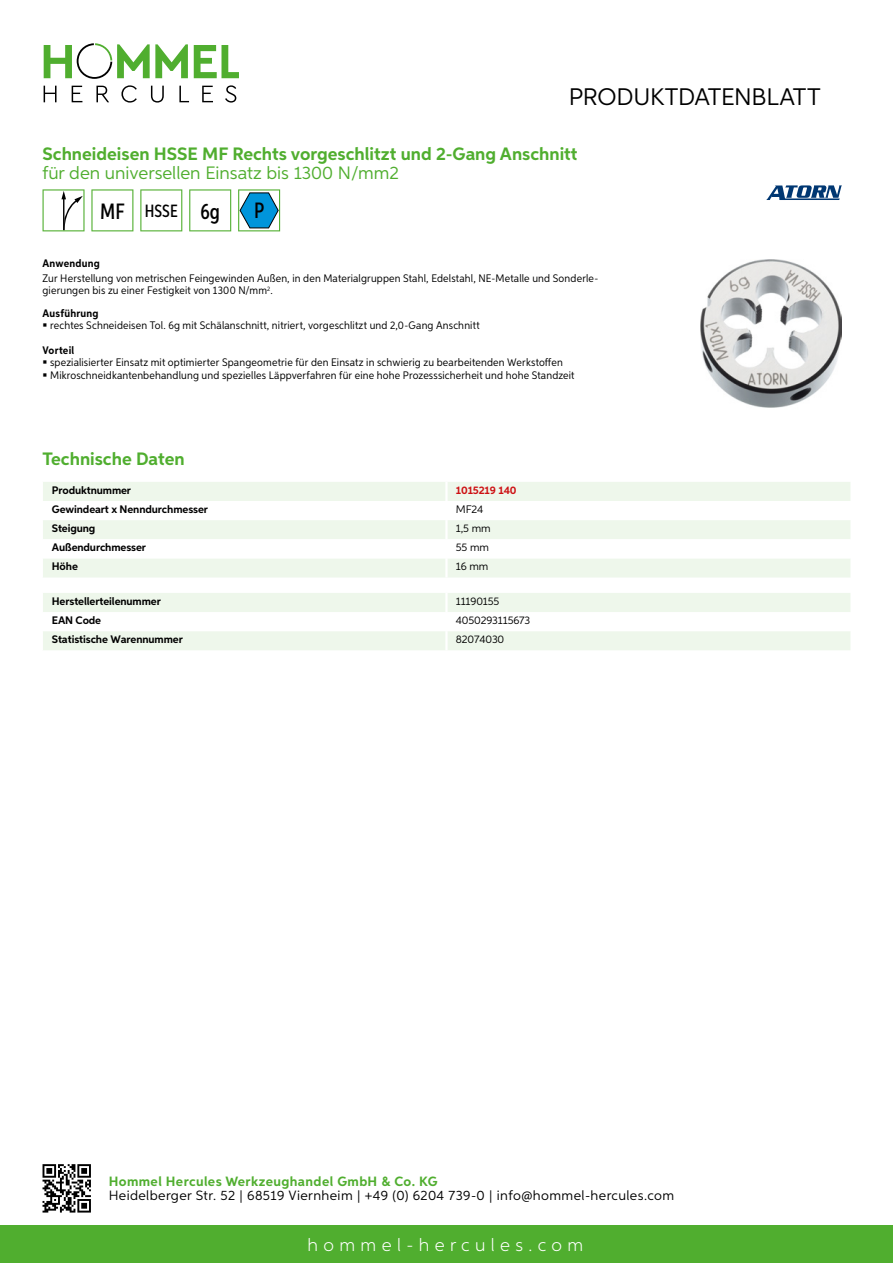
<style>
.page{position:relative;width:893px;height:1263px;background:#fff}
.page>*{position:absolute;margin:0;border:0;box-sizing:border-box;transform-origin:0 0}
.t1{font:24px "Aspira";letter-spacing:-.01em;color:#000}
.t2{font:500 22.2px "Aspira XX Nar";color:#000}
.t3{font:700 18px "Aspira";color:#50ae2f}
.t4{font:18px "Aspira";color:#50ae2f}
.t5{font:300 18px "Aspira";letter-spacing:.3em;color:#fff}
.t6{font:13.5px "Aspira";letter-spacing:.03em;color:#000}
.t7{font:700 13.5px "Aspira";letter-spacing:.03em;color:#50ae2f}
.t8{font:10.95px/12px "Aspira Nar";letter-spacing:.015em;color:#000}
.t9{font:700 10.95px "Aspira";letter-spacing:-.01em;color:#000}
.t10{font:10.95px "Aspira";letter-spacing:-.01em;color:#000}
.t11{font:700 10.95px "Aspira Nar";letter-spacing:.02em;color:#000}
.t12{font:700 10.95px "Aspira";letter-spacing:-.01em;color:#cd1013}
.s1{font-size:17.85px}
</style>
<div class="page">
<div style="left:0;top:1226px;width:893px;height:37px;background:#50ae2f"></div>
<svg style="left:43px;top:1164px;width:48px;height:48px"></svg>
<svg style="left:194px;top:45px;width:45px;height:33px"></svg>
<svg style="left:44px;top:43px;width:144px;height:36px"></svg>
<svg style="left:44px;top:86px;width:13px;height:16px"></svg>
<svg style="left:72px;top:86px;width:10px;height:16px"></svg>
<svg style="left:96px;top:86px;width:13px;height:16px"></svg>
<svg style="left:121px;top:85px;width:16px;height:18px"></svg>
<svg style="left:151px;top:86px;width:13px;height:17px"></svg>
<svg style="left:179px;top:86px;width:10px;height:16px"></svg>
<svg style="left:202px;top:86px;width:11px;height:16px"></svg>
<svg style="left:225px;top:85px;width:11px;height:18px"></svg>
<div style="left:43px;top:482px;width:807px;height:95px;background:#eef7eb"></div>
<svg style="left:43px;top:501px;width:807px;height:57px"></svg>
<hr style="left:445px;top:482px;width:3px;height:19px;background:#fff">
<hr style="left:445px;top:501px;width:3px;height:19px;background:#fff">
<hr style="left:445px;top:520px;width:3px;height:19px;background:#fff">
<hr style="left:445px;top:539px;width:3px;height:19px;background:#fff">
<hr style="left:445px;top:558px;width:3px;height:19px;background:#fff">
<svg style="left:43px;top:593px;width:807px;height:57px"></svg>
<hr style="left:445px;top:631px;width:3px;height:19px;background:#fff">
<svg style="left:43px;top:189px;width:42px;height:42px"></svg>
<svg style="left:91px;top:189px;width:42px;height:42px"></svg>
<svg style="left:140px;top:189px;width:42px;height:42px"></svg>
<svg style="left:189px;top:189px;width:42px;height:42px"></svg>
<svg style="left:238px;top:189px;width:42px;height:42px"></svg>
<img style="left:700px;top:259px;width:142px;height:149px">
<svg style="left:766px;top:185px;width:76px;height:15px"></svg>
<h1 class="t1" style="left:569px;top:82px;width:253px">Produktdatenblatt</h1>
<h3 class="t3" style="left:43px;top:142px;width:537px">Schneideisen HSSE MF Rechts vorgeschlitzt und 2-Gang Anschnitt</h3>
<h3 class="t4" style="left:43px;top:162px;width:358px">für den universellen Einsatz bis 1300 N/mm2</h3>
<h2 class="t2" style="left:100px;top:197px;width:121px">MF <span class="s1">HSSE</span> 6g</h2>
<h2 class="t2" style="left:254px;top:197px;width:12px">P</h2>
<p class="t11" style="left:43px;top:257px;width:59px">Anwendung</p>
<p class="t8" style="left:43px;top:273px;width:557px">Zur Herstellung von metrischen Feingewinden Außen, in den Materialgruppen Stahl, Edelstahl, NE-Metalle und Sonderle&shy;gierungen bis zu einer Festigkeit von 1300 N/mm<sup>2</sup>.</p>
<p class="t11" style="left:43px;top:306px;width:58px">Ausführung</p>
<p class="t8" style="left:50px;top:319px;width:431px">rechtes Schneideisen Tol. 6g mit Schälanschnitt, nitriert, vorgeschlitzt und 2,0-Gang Anschnitt</p>
<p class="t11" style="left:43px;top:343px;width:33px">Vorteil</p>
<p class="t8" style="left:50px;top:356px;width:526px;line-height:12.8px">spezialisierter Einsatz mit optimierter Spangeometrie für den Einsatz in schwierig zu bearbeitenden Werkstoffen<br>Mikroschneidkantenbehandlung und spezielles Läppverfahren für eine hohe Prozesssicherheit und hohe Standzeit</p>
<h3 class="t3" style="left:43px;top:448px;width:144px">Technische Daten</h3>
<p class="t9" style="left:52px;top:483px;width:81px">Produktnummer</p>
<p class="t12" style="left:456px;top:483px;width:62px">1015219 140</p>
<p class="t9" style="left:52px;top:502px;width:158px">Gewindeart x Nenndurchmesser</p>
<p class="t10" style="left:456px;top:502px;width:29px">MF24</p>
<p class="t9" style="left:52px;top:521px;width:45px">Steigung</p>
<p class="t10" style="left:456px;top:522px;width:36px">1,5 mm</p>
<p class="t9" style="left:52px;top:541px;width:96px">Außendurchmesser</p>
<p class="t10" style="left:456px;top:541px;width:35px">55 mm</p>
<p class="t9" style="left:52px;top:560px;width:28px">Höhe</p>
<p class="t10" style="left:456px;top:560px;width:34px">16 mm</p>
<p class="t9" style="left:52px;top:594px;width:111px">Herstellerteilenummer</p>
<p class="t10" style="left:456px;top:594px;width:45px">11190155</p>
<p class="t9" style="left:52px;top:613px;width:51px">EAN Code</p>
<p class="t10" style="left:456px;top:613px;width:76px">4050293115673</p>
<p class="t9" style="left:52px;top:633px;width:132px">Statistische Warennummer</p>
<p class="t10" style="left:456px;top:633px;width:50px">82074030</p>
<p class="t7" style="left:109px;top:1172px;width:330px">Hommel Hercules Werkzeughandel GmbH &amp; Co. KG</p>
<p class="t6" style="left:109px;top:1187px;width:567px">Heidelberger Str. 52 | 68519 Viernheim | +49 (0) 6204 739-0 | info@hommel-hercules.com</p>
<h3 class="t5" style="left:307px;top:1234px;width:277px">hommel-hercules.com</h3>
</div>
